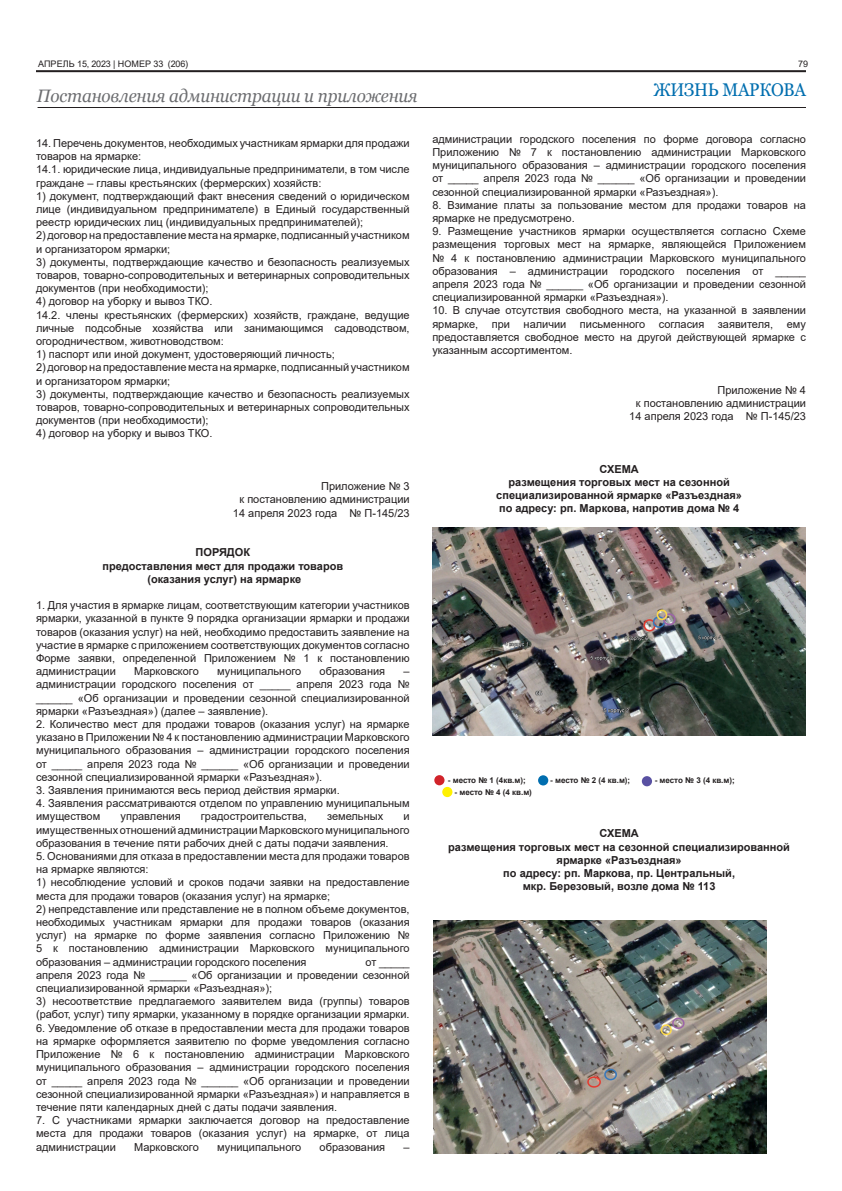
<style>
.page{position:relative;width:842px;height:1191px;background:#fff}
.page>*{position:absolute;margin:0;border:0;box-sizing:border-box;transform-origin:0 0}
.t1{font:18.4px "Georgia";letter-spacing:-.015em;color:#006eaf;scale:.93 1}
.t2{font:italic 18px "Georgia";letter-spacing:-.01em;color:#6c6d70;scale:.95 1}
.t3{font:11px/13.2px "Arial";color:#231f20;text-align:justify}
.t4{font:700 11px "Arial";color:#231f20}
.t5{font:9px "Arial";letter-spacing:.005em;color:#231f20}
.t6{font:700 8px "Arial";color:#231f20}
</style>
<div class="page">
<hr style="left:36px;top:70px;width:770px;height:2px;background:#231f20">
<hr style="left:38px;top:107px;width:768px;height:1px;background:#231f20">
<img style="left:432px;top:528px;width:373px;height:207px">
<div style="left:434px;top:775px;width:10px;height:10px;background:#d1232a;border-radius:50%"></div>
<div style="left:538px;top:775px;width:10px;height:10px;background:#006eaf;border-radius:50%"></div>
<div style="left:642px;top:776px;width:10px;height:10px;background:#5951a2;border-radius:50%"></div>
<div style="left:442px;top:787px;width:10px;height:10px;background:#fff101;border-radius:50%"></div>
<img style="left:433px;top:920px;width:334px;height:233px">
<p class="t5" style="left:38px;top:58px;width:152px">АПРЕЛЬ 15, 2023 | НОМЕР 33 (206)</p>
<p class="t5" style="left:798px;top:57px;width:12px">79</p>
<h1 class="t1" style="left:654px;top:79px;width:165px">ЖИЗНЬ МАРКОВА</h1>
<p class="t2" style="left:37px;top:84px;width:402px">Постановления администрации и приложения</p>
<p class="t3" style="left:36px;top:136px;width:375px">14. Перечень документов, необходимых участникам ярмарки для продажи товаров на ярмарке:</p>
<p class="t3" style="left:36px;top:163px;width:375px">14.1. юридические лица, индивидуальные предприниматели, в том числе граждане – главы крестьянских (фермерских) хозяйств:</p>
<p class="t3" style="left:36px;top:189px;width:375px">1) документ, подтверждающий факт внесения сведений о юридическом лице (индивидуальном предпринимателе) в Единый государственный реестр юридических лиц (индивидуальных предпринимателей);</p>
<p class="t3" style="left:36px;top:229px;width:375px">2) договор на предоставление места на ярмарке, подписанный участником и организатором ярмарки;</p>
<p class="t3" style="left:36px;top:255px;width:375px">3) документы, подтверждающие качество и безопасность реализуемых товаров, товарно-сопроводительных и ветеринарных сопроводительных документов (при необходимости);</p>
<p class="t3" style="left:36px;top:295px;width:178px">4) договор на уборку и вывоз ТКО.</p>
<p class="t3" style="left:36px;top:308px;width:375px">14.2. члены крестьянских (фермерских) хозяйств, граждане, ведущие личные подсобные хозяйства или занимающимся садоводством, огородничеством, животноводством:</p>
<p class="t3" style="left:36px;top:348px;width:300px">1) паспорт или иной документ, удостоверяющий личность;</p>
<p class="t3" style="left:36px;top:361px;width:375px">2) договор на предоставление места на ярмарке, подписанный участником и организатором ярмарки;</p>
<p class="t3" style="left:36px;top:387px;width:375px">3) документы, подтверждающие качество и безопасность реализуемых товаров, товарно-сопроводительных и ветеринарных сопроводительных документов (при необходимости);</p>
<p class="t3" style="left:36px;top:427px;width:178px">4) договор на уборку и вывоз ТКО.</p>
<p class="t3" style="left:321px;top:480px;width:90px">Приложение № 3</p>
<p class="t3" style="left:239px;top:493px;width:172px">к постановлению администрации</p>
<p class="t3" style="left:233px;top:506px;width:178px">14 апреля 2023 года № П-145/23</p>
<p class="t4" style="left:196px;top:544px;width:56px">ПОРЯДОК</p>
<p class="t4" style="left:102px;top:558px;width:242px">предоставления мест для продажи товаров</p>
<p class="t4" style="left:147px;top:571px;width:155px">(оказания услуг) на ярмарке</p>
<p class="t3" style="left:36px;top:598px;width:375px">1. Для участия в ярмарке лицам, соответствующим категории участников ярмарки, указанной в пункте 9 порядка организации ярмарки и продажи товаров (оказания услуг) на ней, необходимо предоставить заявление на участие в ярмарке с приложением соответствующих документов согласно Форме заявки, определенной Приложением № 1 к постановлению администрации</p>
<p class="t3" style="left:134px;top:664px;width:66px">Марковского</p>
<p class="t3" style="left:217px;top:664px;width:86px">муниципального</p>
<p class="t3" style="left:320px;top:664px;width:67px">образования</p>
<p class="t3" style="left:36px;top:664px;width:375px;text-indent:367px">– администрации городского поселения от _____ апреля 2023 года № ______ «Об организации и проведении сезонной специализированной ярмарки «Разъездная») (далее – заявление).</p>
<p class="t3" style="left:36px;top:717px;width:375px">2. Количество мест для продажи товаров (оказания услуг) на ярмарке указано в Приложении № 4 к постановлению администрации Марковского муниципального образования – администрации городского поселения от _____ апреля 2023 года № ______ «Об организации и проведении сезонной специализированной ярмарки «Разъездная»).</p>
<p class="t3" style="left:36px;top:783px;width:305px">3. Заявления принимаются весь период действия ярмарки.</p>
<p class="t3" style="left:36px;top:796px;width:375px">4. Заявления рассматриваются отделом по управлению муниципальным имуществом</p>
<p class="t3" style="left:121px;top:810px;width:62px">управления</p>
<p class="t3" style="left:201px;top:810px;width:107px">градостроительства,</p>
<p class="t3" style="left:327px;top:810px;width:57px">земельных</p>
<p class="t3" style="left:36px;top:810px;width:375px;text-indent:367px">и имущественных отношений администрации Марковского муниципального образования в течение пяти рабочих дней с даты подачи заявления.</p>
<p class="t3" style="left:36px;top:849px;width:375px">5. Основаниями для отказа в предоставлении места для продажи товаров на ярмарке являются:</p>
<p class="t3" style="left:36px;top:876px;width:375px">1) несоблюдение условий и сроков подачи заявки на предоставление места для продажи товаров (оказания услуг) на ярмарке;</p>
<p class="t3" style="left:36px;top:902px;width:375px">2) непредставление или представление не в полном объеме документов, необходимых участникам ярмарки для продажи товаров (оказания услуг) на ярмарке по форме заявления согласно Приложению № 5 к постановлению администрации Марковского муниципального образования – администрации городского поселения</p>
<p class="t3" style="left:36px;top:955px;width:375px;text-indent:330px">от _____ апреля 2023 года № ______ «Об организации и проведении сезонной специализированной ярмарки «Разъездная»);</p>
<p class="t3" style="left:36px;top:994px;width:375px">3) несоответствие предлагаемого заявителем вида (группы) товаров (работ, услуг) типу ярмарки, указанному в порядке организации ярмарки.</p>
<p class="t3" style="left:36px;top:1021px;width:375px">6. Уведомление об отказе в предоставлении места для продажи товаров на ярмарке оформляется заявителю по форме уведомления согласно Приложение № 6 к постановлению администрации Марковского муниципального образования – администрации городского поселения от _____ апреля 2023 года № ______ «Об организации и проведении сезонной специализированной ярмарки «Разъездная») и направляется в течение пяти календарных дней с даты подачи заявления.</p>
<p class="t3" style="left:36px;top:1113px;width:375px">7. С участниками ярмарки заключается договор на предоставление места для продажи товаров (оказания услуг) на ярмарке, от лица администрации</p>
<p class="t3" style="left:134px;top:1140px;width:66px">Марковского</p>
<p class="t3" style="left:217px;top:1140px;width:86px">муниципального</p>
<p class="t3" style="left:320px;top:1140px;width:67px">образования</p>
<p class="t3" style="left:403px;top:1140px;width:8px">–</p>
<p class="t3" style="left:432px;top:132px;width:375px">администрации городского поселения по форме договора согласно Приложению № 7 к постановлению администрации Марковского муниципального образования – администрации городского поселения от _____ апреля 2023 года № ______ «Об организации и проведении сезонной специализированной ярмарки «Разъездная»).</p>
<p class="t3" style="left:432px;top:198px;width:375px">8. Взимание платы за пользование местом для продажи товаров на ярмарке не предусмотрено.</p>
<p class="t3" style="left:432px;top:225px;width:375px">9. Размещение участников ярмарки осуществляется согласно Схеме размещения торговых мест на ярмарке, являющейся Приложением № 4 к постановлению администрации Марковского муниципального образования – администрации городского поселения от _____ апреля 2023 года № ______ «Об организации и проведении сезонной специализированной ярмарки «Разъездная»).</p>
<p class="t3" style="left:432px;top:304px;width:375px">10. В случае отсутствия свободного места, на указанной в заявлении ярмарке, при наличии письменного согласия заявителя, ему предоставляется свободное место на другой действующей ярмарке с указанным ассортиментом.</p>
<p class="t3" style="left:717px;top:383px;width:90px">Приложение № 4</p>
<p class="t3" style="left:636px;top:396px;width:172px">к постановлению администрации</p>
<p class="t3" style="left:629px;top:409px;width:178px">14 апреля 2023 года № П-145/23</p>
<p class="t4" style="left:599px;top:461px;width:41px">СХЕМА</p>
<p class="t4" style="left:508px;top:474px;width:223px">размещения торговых мест на сезонной</p>
<p class="t4" style="left:496px;top:487px;width:247px">специализированной ярмарке «Разъездная»</p>
<p class="t4" style="left:499px;top:501px;width:242px">по адресу: рп. Маркова, напротив дома № 4</p>
<p class="t6" style="left:448px;top:775px;width:79px">- место № 1 (4кв.м);</p>
<p class="t6" style="left:550px;top:775px;width:82px">- место № 2 (4 кв.м);</p>
<p class="t6" style="left:655px;top:775px;width:82px">- место № 3 (4 кв.м);</p>
<p class="t6" style="left:455px;top:787px;width:79px">- место № 4 (4 кв.м)</p>
<p class="t4" style="left:599px;top:825px;width:41px">СХЕМА</p>
<p class="t4" style="left:448px;top:839px;width:343px">размещения торговых мест на сезонной специализированной</p>
<p class="t4" style="left:557px;top:852px;width:127px">ярмарке «Разъездная»</p>
<p class="t4" style="left:503px;top:865px;width:233px">по адресу: рп. Маркова, пр. Центральный,</p>
<p class="t4" style="left:523px;top:878px;width:194px">мкр. Березовый, возле дома № 113</p>
</div>
